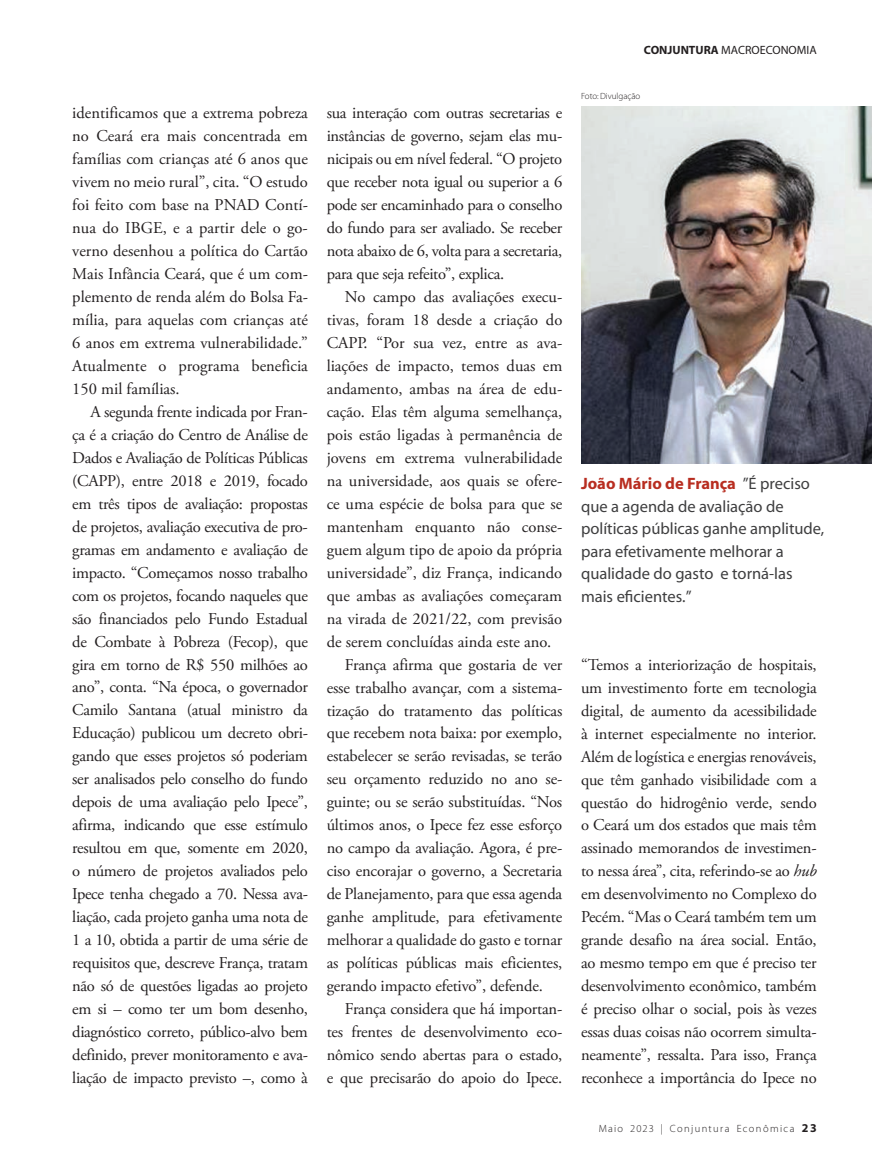
<style>
.page{position:relative;width:872px;height:1170px;background:#fff}
.page>*{position:absolute;margin:0;border:0;box-sizing:border-box;transform-origin:0 0}
.t1{font:16.5px/23px "Adobe Garamond Pro";letter-spacing:-.01em;color:#231f20;text-align:justify}
.t2{font:16.5px/22.5px "Adobe Corp ID Myriad Rg";color:#3e3e3f}
.t3{font:16.5px "Adobe Corp ID Myriad Bd";color:#b82d20}
.t4{font:12px "Adobe Corp ID Myriad Rg";color:#231f20}
.t5{font:10.5px "Adobe Corp ID Myriad Lt";letter-spacing:.13em;color:#231f20}
.t6{font:9px "Adobe Corp ID Myriad Lt";color:#231f20}
.s1{font-family:"Adobe Corp ID Myriad Bd"}
.s2{font-family:"Adobe Corp ID Myriad Rg";color:#3e3e3f}
.s3{font-style:italic}
.s4{font-family:"Adobe Corp ID Myriad Bd";font-size:12px}
</style>
<div class="page">
<img style="left:581px;top:106px;width:291px;height:357px">
<p class="t1" style="left:72px;top:102px;width:237px">identificamos que a extrema pobreza no Ceará era mais concentrada em famílias com crianças até 6 anos que vivem no meio rural”, cita. “O estudo foi feito com base na PNAD Contí&shy;nua do IBGE, e a partir dele o go&shy;verno desenhou a política do Cartão Mais Infância Ceará, que é um com&shy;plemento de renda além do Bolsa Fa&shy;mília, para aquelas com crianças até 6 anos em extrema vulnerabilidade.” Atualmente o programa beneficia 150 mil famílias.</p>
<p class="t1" style="left:72px;top:401px;width:237px;text-indent:18px">A segunda frente indicada por Fran&shy;ça é a criação do Centro de Análise de Dados e Avaliação de Políticas Públicas (CAPP), entre 2018 e 2019, focado em três tipos de avaliação: propostas de projetos, avaliação executiva de pro&shy;gramas em andamento e avaliação de impacto. “Começamos nosso trabalho com os projetos, focando naqueles que são financiados pelo Fundo Estadual de Combate à Pobreza (Fecop), que gira em torno de R$ 550 milhões ao ano”, conta. “Na época, o governador Camilo Santana (atual ministro da Educação) publicou um decreto obri&shy;gando que esses projetos só poderiam ser analisados pelo conselho do fundo depois de uma avaliação pelo Ipece”, afirma, indicando que esse estímulo resultou em que, somente em 2020, o número de projetos avaliados pelo Ipece tenha chegado a 70. Nessa ava&shy;liação, cada projeto ganha uma nota de 1 a 10, obtida a partir de uma série de requisitos que, descreve França, tratam não só de questões ligadas ao projeto em si – como ter um bom desenho, diagnóstico correto, público-alvo bem definido, prever monitoramento e ava&shy;liação de impacto previsto –, como à</p>
<p class="t1" style="left:327px;top:102px;width:237px">sua interação com outras secretarias e instâncias de governo, sejam elas mu&shy;nicipais ou em nível federal. “O projeto que receber nota igual ou superior a 6 pode ser encaminhado para o conselho do fundo para ser avaliado. Se receber nota abaixo de 6, volta para a secretaria, para que seja refeito”, explica.</p>
<p class="t1" style="left:345px;top:286px;width:219px">No campo das avaliações execu-</p>
<p class="t1" style="left:327px;top:309px;width:237px">tivas, foram 18 desde a criação do</p>
<p class="t1" style="left:327px;top:332px;width:237px">CAPP. “Por sua vez, entre as ava-</p>
<p class="t1" style="left:327px;top:355px;width:237px">liações de impacto, temos duas em</p>
<p class="t1" style="left:327px;top:378px;width:237px">andamento, ambas na área de edu-</p>
<p class="t1" style="left:327px;top:401px;width:237px">cação. Elas têm alguma semelhança,</p>
<p class="t1" style="left:327px;top:424px;width:237px">pois estão ligadas à permanência de</p>
<p class="t1" style="left:327px;top:446px;width:237px">jovens em extrema vulnerabilidade</p>
<p class="t1" style="left:327px;top:469px;width:237px">na universidade, aos quais se ofere-</p>
<p class="t1" style="left:327px;top:492px;width:237px">ce uma espécie de bolsa para que se</p>
<p class="t1" style="left:327px;top:515px;width:237px">mantenham enquanto não conse-</p>
<p class="t1" style="left:327px;top:538px;width:237px">guem algum tipo de apoio da própria</p>
<p class="t1" style="left:327px;top:561px;width:237px">universidade”, diz França, indicando</p>
<p class="t1" style="left:327px;top:584px;width:237px">que ambas as avaliações começaram</p>
<p class="t1" style="left:327px;top:607px;width:237px">na virada de 2021/22, com previsão</p>
<p class="t1" style="left:327px;top:630px;width:226px">de serem concluídas ainda este ano.</p>
<p class="t1" style="left:345px;top:653px;width:219px">França afirma que gostaria de ver</p>
<p class="t1" style="left:327px;top:676px;width:237px">esse trabalho avançar, com a sistema-</p>
<p class="t1" style="left:327px;top:699px;width:237px">tização do tratamento das políticas</p>
<p class="t1" style="left:327px;top:722px;width:237px">que recebem nota baixa: por exemplo,</p>
<p class="t1" style="left:327px;top:745px;width:237px">estabelecer se serão revisadas, se terão</p>
<p class="t1" style="left:327px;top:768px;width:237px">seu orçamento reduzido no ano se-</p>
<p class="t1" style="left:327px;top:791px;width:237px">guinte; ou se serão substituídas. “Nos</p>
<p class="t1" style="left:327px;top:814px;width:237px">últimos anos, o Ipece fez esse esforço</p>
<p class="t1" style="left:327px;top:837px;width:237px">no campo da avaliação. Agora, é pre-</p>
<p class="t1" style="left:327px;top:860px;width:237px">ciso encorajar o governo, a Secretaria</p>
<p class="t1" style="left:327px;top:883px;width:237px">de Planejamento, para que essa agenda</p>
<p class="t1" style="left:327px;top:906px;width:237px">ganhe amplitude, para efetivamente</p>
<p class="t1" style="left:327px;top:928px;width:237px">melhorar a qualidade do gasto e tornar</p>
<p class="t1" style="left:327px;top:951px;width:237px">as políticas públicas mais eficientes,</p>
<p class="t1" style="left:327px;top:974px;width:218px">gerando impacto efetivo”, defende.</p>
<p class="t1" style="left:345px;top:997px;width:219px">França considera que há importan-</p>
<p class="t1" style="left:327px;top:1020px;width:237px">tes frentes de desenvolvimento eco-</p>
<p class="t1" style="left:327px;top:1043px;width:237px">nômico sendo abertas para o estado,</p>
<p class="t1" style="left:327px;top:1066px;width:237px">e que precisarão do apoio do Ipece.</p>
<p class="t4" style="left:644px;top:44px;width:174px"><span class="s1">CONJUNTURA</span> MACROECONOMIA</p>
<p class="t6" style="left:581px;top:92px;width:61px">Foto: Divulgação</p>
<p class="t3" style="left:581px;top:475px;width:230px">João Mário de França <span class="s2">”É preciso</span></p>
<p class="t2" style="left:581px;top:496px;width:245px">que a agenda de avaliação de políticas públicas ganhe amplitude, para efetivamente melhorar a qualidade do gasto e torná-las mais eficientes.”</p>
<p class="t1" style="left:581px;top:653px;width:237px">“Temos a interiorização de hospitais, um investimento forte em tecnologia digital, de aumento da acessibilidade à internet especialmente no interior.<br>Além de logística e energias renováveis, que têm ganhado visibilidade com a questão do hidrogênio verde, sendo o Ceará um dos estados que mais têm assinado memorandos de investimen&shy;to nessa área”, cita, referindo-se ao <span class="s3">hub </span>em desenvolvimento no Complexo do Pecém. “Mas o Ceará também tem um grande desafio na área social. Então, ao mesmo tempo em que é preciso ter desenvolvimento econômico, também é preciso olhar o social, pois às vezes essas duas coisas não ocorrem simulta&shy;neamente”, ressalta. Para isso, França reconhece a importância do Ipece no</p>
<p class="t5" style="left:598px;top:1122px;width:219px">Maio 2023 | Conjuntura Econômica <span class="s4">23</span></p>
</div>
